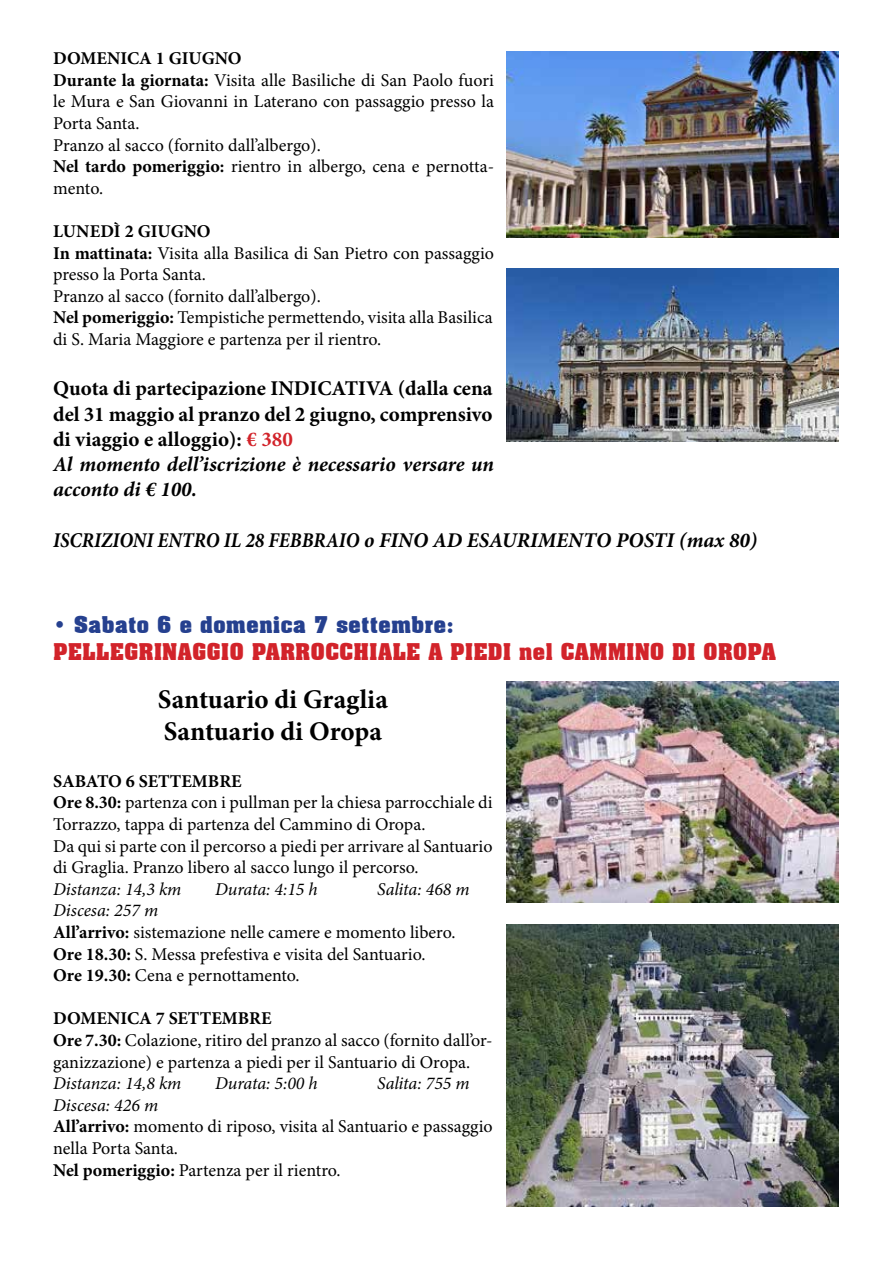
<style>
.page{position:relative;width:893px;height:1263px;background:#fff}
.page>*{position:absolute;margin:0;border:0;box-sizing:border-box;transform-origin:0 0}
.t1{font:700 27px/32.4px "Minion Pro";color:#000}
.t2{font:700 22.5px "Aachen BT";color:#d2232a}
.t3{font:700 22.5px "Aachen BT";color:#25408f}
.t4{font:700 21px/25.2px "Minion Pro";color:#000}
.t5{font:italic 700 21px "Minion Pro";color:#000;scale:.91 1}
.t6{font:18px/21.6px "Minion Pro";color:#000}
.t7{font:italic 18px "Minion Pro";letter-spacing:-.01em;color:#000}
.s1{font-weight:700}
.s2{color:#d2232a}
.s3{font-style:italic}
</style>
<div class="page">
<img style="left:507px;top:51px;width:331px;height:186px">
<img style="left:507px;top:268px;width:331px;height:173px">
<img style="left:507px;top:682px;width:331px;height:220px">
<img style="left:507px;top:924px;width:331px;height:282px">
<p class="t6" style="left:53px;top:48px;width:442px"><span class="s1">DOMENICA 1 GIUGNO<br>Durante la giornata:</span> Visita alle Basiliche di San Paolo fuori le Mura e San Giovanni in Laterano con passaggio presso la Porta Santa.<br>Pranzo al sacco (fornito dall’albergo).<br><span class="s1">Nel tardo pomeriggio:</span> rientro in albergo, cena e pernotta&shy;mento.</p>
<p class="t6" style="left:53px;top:221px;width:442px"><span class="s1">LUNEDì 2 GIUGNO<br>In mattinata:</span> Visita alla Basilica di San Pietro con passaggio presso la Porta Santa.<br>Pranzo al sacco (fornito dall’albergo).<br><span class="s1">Nel pomeriggio:</span> Tempistiche permettendo, visita alla Basilica di S. Maria Maggiore e partenza per il rientro.</p>
<p class="t4" style="left:53px;top:376px;width:442px">Quota di partecipazione INDICATIVA (dalla cena del 31 maggio al pranzo del 2 giugno, comprensivo di viaggio e alloggio): <span class="s2">€ 380<br></span><span class="s3">Al momento dell’iscrizione è necessario versare un acconto di € 100.</span></p>
<p class="t5" style="left:53px;top:525px;width:775px">ISCRIZIONI ENTRO IL 28 FEBBRAIO o FINO AD ESAURIMENTO POSTI (max 80)</p>
<p class="t3" style="left:53px;top:611px;width:402px">• Sabato 6 e domenica 7 settembre:</p>
<p class="t2" style="left:53px;top:638px;width:724px">PELLEGRINAGGIO PARROCCHIALE A PIEDI nel CAMMINO DI OROPA</p>
<h1 class="t1" style="left:158px;top:682px;width:232px">Santuario di Graglia<br>Santuario di Oropa</h1>
<p class="t6" style="left:53px;top:770px;width:441px"><span class="s1">SABATO 6 SETTEMBRE<br>Ore 8.30:</span> partenza con i pullman per la chiesa parrocchiale di Torrazzo, tappa di partenza del Cammino di Oropa.<br>Da qui si parte con il percorso a piedi per arrivare al Santuario di Graglia. Pranzo libero al sacco lungo il percorso.</p>
<p class="t7" style="left:53px;top:877px;width:130px">Distanza: 14,3 km</p>
<p class="t7" style="left:215px;top:877px;width:104px">Durata: 4:15 h</p>
<p class="t7" style="left:377px;top:877px;width:94px">Salita: 468 m</p>
<p class="t6" style="left:53px;top:900px;width:404px"><span class="s3">Discesa: 257 m<br></span><span class="s1">All’arrivo:</span> sistemazione nelle camere e momento libero.<br><span class="s1">Ore 18.30:</span> S. Messa prefestiva e visita del Santuario.<br><span class="s1">Ore 19.30:</span> Cena e pernottamento.</p>
<p class="t6" style="left:53px;top:1008px;width:441px"><span class="s1">DOMENICA 7 SETTEMBRE<br>Ore 7.30:</span> Colazione, ritiro del pranzo al sacco (fornito dall’or&shy;ganizzazione) e partenza a piedi per il Santuario di Oropa.</p>
<p class="t7" style="left:53px;top:1071px;width:130px">Distanza: 14,8 km</p>
<p class="t7" style="left:215px;top:1071px;width:104px">Durata: 5:00 h</p>
<p class="t7" style="left:377px;top:1071px;width:94px">Salita: 755 m</p>
<p class="t6" style="left:53px;top:1094px;width:441px"><span class="s3">Discesa: 426 m<br></span><span class="s1">All’arrivo:</span> momento di riposo, visita al Santuario e passaggio nella Porta Santa.<br><span class="s1">Nel pomeriggio:</span> Partenza per il rientro.</p>
</div>
